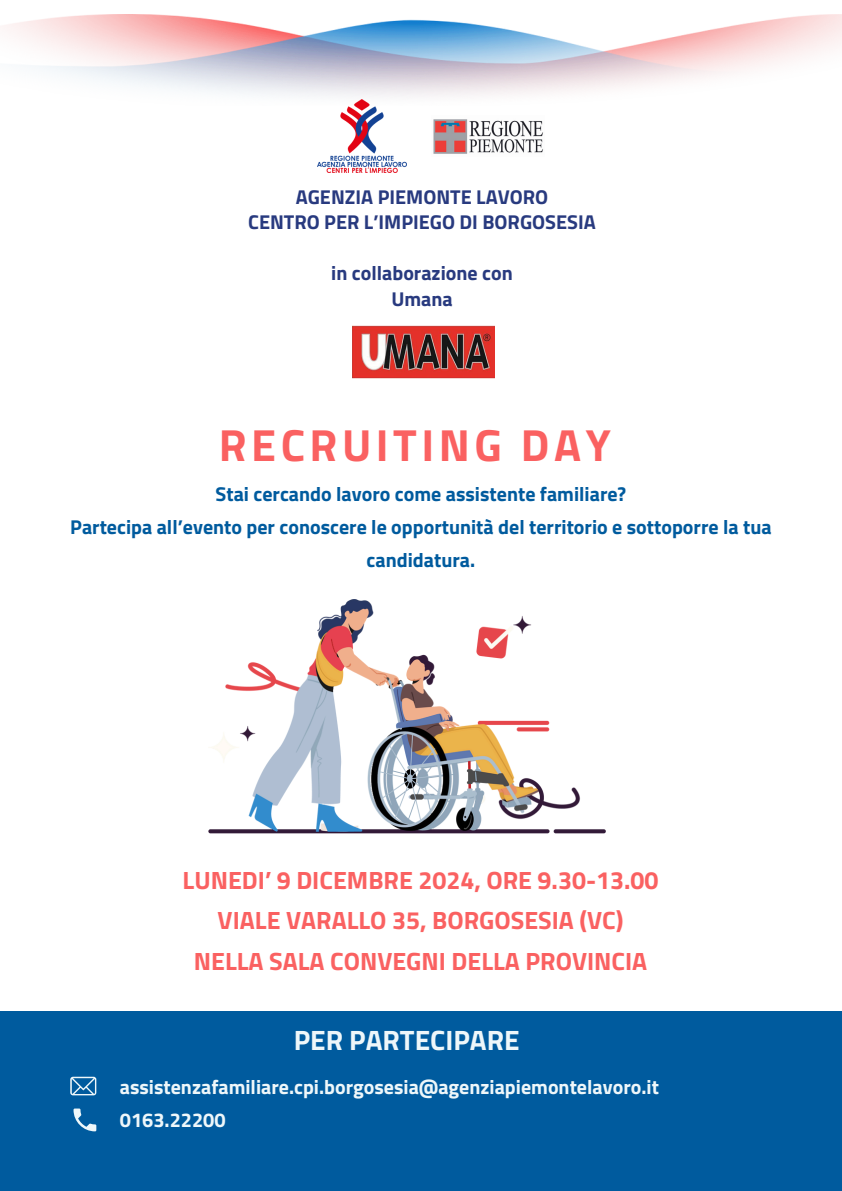
<style>
.page{position:relative;width:842px;height:1191px;background:#fff}
.page>*{position:absolute;margin:0;border:0;box-sizing:border-box;transform-origin:0 0}
.t1{font:700 45px "Titillium Web";letter-spacing:.1em;color:#fa6161}
.t2{font:700 28px "Titillium Web";color:#eef7fa}
.t3{font:700 25px/40.5px "Titillium Web";color:#fa6161;text-align:center}
.t4{font:700 20px/33px "Titillium Web";color:#005b9e;text-align:center}
.t5{font:700 20px/25.5px "Titillium Web";color:#283a7f;text-align:center}
.t6{font:700 20px "Titillium Web";color:#eef7fa}
</style>
<div class="page">
<img style="left:5px;top:15px;width:837px;height:82px">
<img style="left:433px;top:119px;width:110px;height:35px">
<img style="left:317px;top:99px;width:90px;height:73px">
<div style="left:0;top:1011px;width:842px;height:179px;background:#005b9e"></div>
<svg style="left:70px;top:1076px;width:26px;height:19px"></svg>
<svg style="left:74px;top:1108px;width:22px;height:22px"></svg>
<img style="left:352px;top:326px;width:143px;height:52px">
<img style="left:208px;top:599px;width:397px;height:234px">
<p class="t5" style="left:248px;top:183px;width:349px">AGENZIA PIEMONTE LAVORO<br>CENTRO PER L’IMPIEGO DI BORGOSESIA</p>
<p class="t5" style="left:331px;top:260px;width:183px">in collaborazione con<br>Umana</p>
<p class="t1" style="left:219px;top:409px;width:393px">RECRUITING DAY</p>
<p class="t4" style="left:216px;top:476px;width:412px">Stai cercando lavoro come assistente familiare?</p>
<p class="t4" style="left:70px;top:509px;width:703px">Partecipa all’evento per conoscere le opportunità del territorio e sottoporre la tua candidatura.</p>
<p class="t3" style="left:183px;top:859px;width:477px">LUNEDI’ 9 DICEMBRE 2024, ORE 9.30-13.00<br>VIALE VARALLO 35, BORGOSESIA (VC)<br>NELLA SALA CONVEGNI DELLA PROVINCIA</p>
<p class="t2" style="left:294px;top:1017px;width:227px">PER PARTECIPARE</p>
<p class="t6" style="left:120px;top:1070px;width:541px">assistenzafamiliare.cpi.borgosesia@agenziapiemontelavoro.it</p>
<p class="t6" style="left:120px;top:1103px;width:107px">0163.22200</p>
</div>
